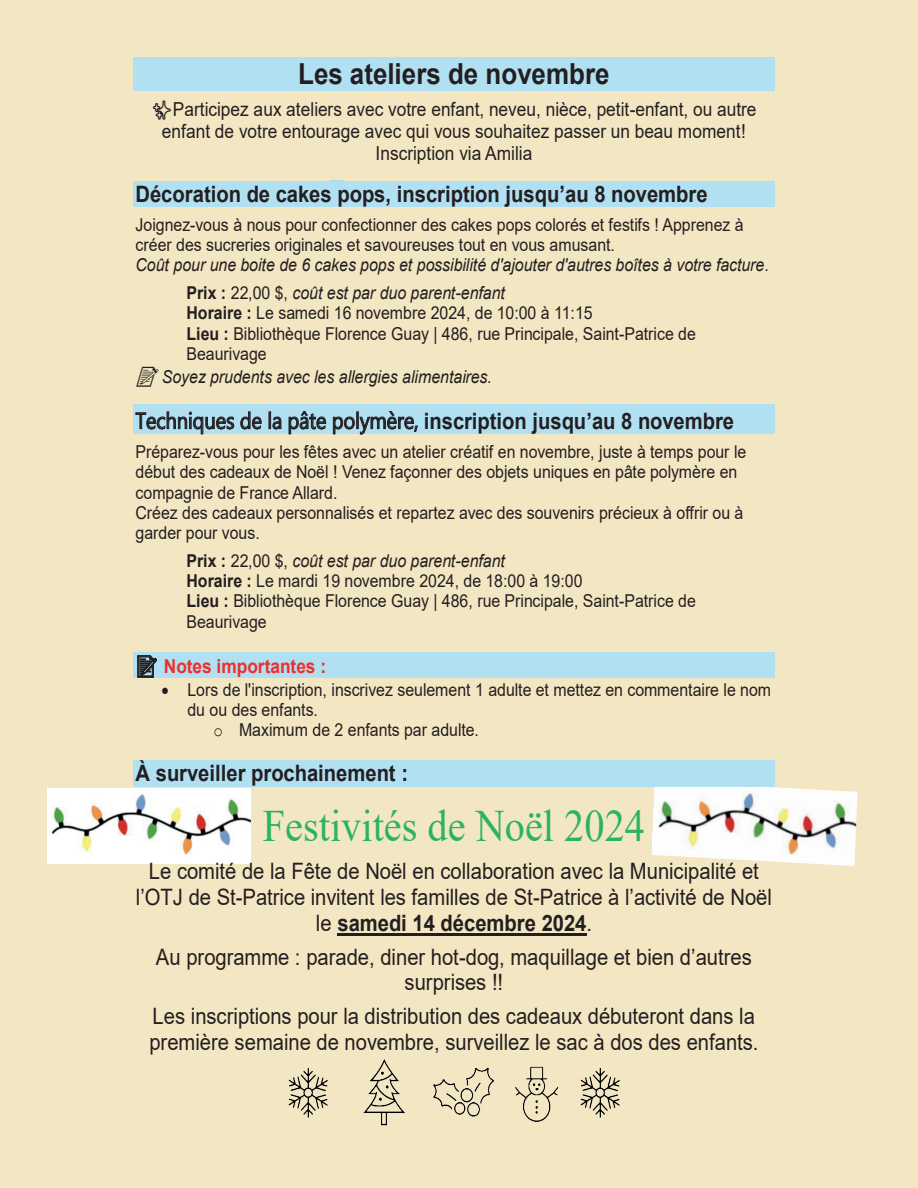
<style>
.page{position:relative;width:918px;height:1188px;background:#f3e6c2}
.page>*{position:absolute;margin:0;border:0;box-sizing:border-box;transform-origin:0 0}
.t1{font:45px "Times New Roman";color:#2bb45f;scale:.9 1}
.t2{font:700 28.95px "Arial";color:#231f20;scale:.9 1}
.t3{font:22.65px/26px "Arial";color:#231f20;text-align:center;scale:.9 1}
.t4{font:700 22.65px "Arial";color:#231f20;scale:.9 1}
.t5{font:22.65px "Segoe UI Emoji";color:#231f20;scale:.9 1}
.t6{font:19.35px/22.4px "Arial";color:#231f20;text-align:center;scale:.9 1}
.t7{font:700 19.35px "Arial";color:#ee2f2c;scale:.9 1}
.t8{font:17.7px/20.4px "Arial";color:#231f20;scale:.9 1}
.t9{font:italic 17.7px/27.6px "Arial";color:#231f20;scale:.9 1}
.s1{font-weight:700;font-style:normal}
.s2{font-style:normal}
.s3{font-weight:700}
.s4{font-style:italic}
.s5{font-family:"Courier New"}
</style>
<div class="page">
<img style="left:47px;top:789px;width:204px;height:74px">
<img style="left:651px;top:787px;width:207px;height:79px">
<div style="left:133px;top:57px;width:642px;height:34px;background:#b1e0f2"></div>
<div style="left:133px;top:181px;width:642px;height:26px;background:#b1e0f2"></div>
<div style="left:133px;top:404px;width:642px;height:30px;background:#b1e0f2"></div>
<div style="left:133px;top:652px;width:642px;height:26px;background:#b1e0f2"></div>
<div style="left:133px;top:761px;width:642px;height:26px;background:#b1e0f2"></div>
<hr style="left:337px;top:934px;width:250px;height:2px;background:#231f20">
<img style="left:288px;top:1068px;width:40px;height:50px">
<img style="left:363px;top:1059px;width:42px;height:67px">
<img style="left:433px;top:1067px;width:61px;height:50px">
<img style="left:515px;top:1066px;width:44px;height:56px">
<img style="left:580px;top:1068px;width:40px;height:50px">
<svg style="left:135px;top:411px;width:99px;height:23px"></svg>
<svg style="left:240px;top:411px;width:22px;height:18px"></svg>
<svg style="left:269px;top:412px;width:12px;height:17px"></svg>
<svg style="left:288px;top:411px;width:38px;height:23px"></svg>
<svg style="left:333px;top:411px;width:85px;height:24px"></svg>
<svg style="left:137px;top:655px;width:20px;height:23px"></svg>
<h2 class="t2" style="left:298px;top:53px;width:347px">Les ateliers de novembre</h2>
<p class="t6" style="left:151px;top:97px;width:674px">✨Participez aux ateliers avec votre enfant, neveu, nièce, petit-enfant, ou autre enfant de votre entourage avec qui vous souhaitez passer un beau moment!<br>Inscription via Amilia</p>
<p class="t4" style="left:136px;top:178px;width:637px">Décoration de cakes pops, inscription jusqu’au 8 novembre</p>
<p class="t8" style="left:136px;top:214px;width:677px">Joignez-vous à nous pour confectionner des cakes pops colorés et festifs ! Apprenez à créer des sucreries originales et savoureuses tout en vous amusant.</p>
<p class="t9" style="left:187px;top:251px;width:649px;text-indent:-51px">Coût pour une boite de 6 cakes pops et possibilité d'ajouter d'autres boîtes à votre facture.<br><span class="s1">Prix :</span> <span class="s2">22,00 $,</span> coût est par duo parent-enfant</p>
<p class="t8" style="left:187px;top:303px;width:568px"><span class="s3">Horaire :</span> Le samedi 16 novembre 2024, de 10:00 à 11:15<br><span class="s3">Lieu :</span> Bibliothèque Florence Guay | 486, rue Principale, Saint-Patrice de<br>Beaurivage</p>
<p class="t9" style="left:162px;top:363px;width:368px">Soyez prudents avec les allergies alimentaires.</p>
<p class="t5" style="left:177px;top:407px;width:66px">■❑◆ ▲</p>
<p class="t4" style="left:267px;top:405px;width:520px">● ▼ □● ➔ inscription jusqu’au 8 novembre</p>
<p class="t8" style="left:136px;top:441px;width:680px">Préparez-vous pour les fêtes avec un atelier créatif en novembre, juste à temps pour le début des cadeaux de Noël ! Venez façonner des objets uniques en pâte polymère en compagnie de France Allard.<br>Créez des cadeaux personnalisés et repartez avec des souvenirs précieux à offrir ou à garder pour vous.</p>
<p class="t8" style="left:187px;top:550px;width:568px"><span class="s3">Prix :</span> 22,00 $, <span class="s4">coût est par duo parent-enfant<br></span><span class="s3">Horaire :</span> Le mardi 19 novembre 2024, de 18:00 à 19:00<br><span class="s3">Lieu :</span> Bibliothèque Florence Guay | 486, rue Principale, Saint-Patrice de Beaurivage</p>
<p class="t7" style="left:164px;top:653px;width:182px">Notes importantes :</p>
<p class="t8" style="left:161px;top:679px;width:679px">• Lors de l'inscription, inscrivez seulement 1 adulte et mettez en commentaire le nom</p>
<p class="t8" style="left:187px;top:699px;width:146px">du ou des enfants.</p>
<p class="t8" style="left:213px;top:720px;width:297px"><span class="s5">o</span> Maximum de 2 enfants par adulte.</p>
<p class="t4" style="left:136px;top:757px;width:304px">À surveiller prochainement :</p>
<h1 class="t1" style="left:263px;top:794px;width:426px">Festivités de Noël 2024</h1>
<p class="t3" style="left:136px;top:858px;width:708px">Le comité de la Fête de Noël en collaboration avec la Municipalité et l’OTJ de St-Patrice invitent les familles de St-Patrice à l’activité de Noël le <span class="s3">samedi 14 décembre 2024</span>.</p>
<p class="t3" style="left:156px;top:944px;width:664px">Au programme : parade, diner hot-dog, maquillage et bien d’autres surprises !!</p>
<p class="t3" style="left:149px;top:1003px;width:678px;text-align:left">Les inscriptions pour la distribution des cadeaux débuteront dans la première semaine de novembre, surveillez le sac à dos des enfants.</p>
</div>
